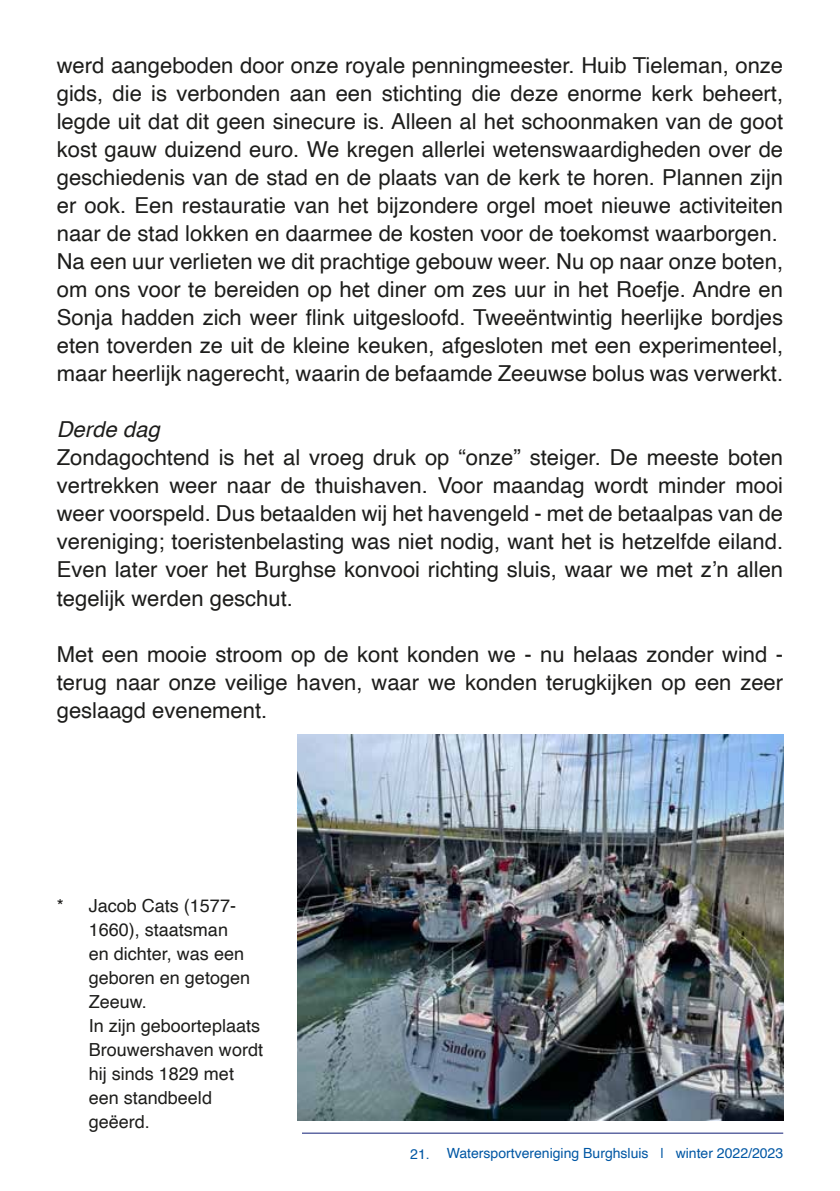
<style>
.page{position:relative;width:840px;height:1191px;background:#fff}
.page>*{position:absolute;margin:0;border:0;box-sizing:border-box;transform-origin:0 0}
.t1{font:22px/28px "Helvetica";color:#1d1d1b;text-align:justify}
.t2{font:italic 22px "Helvetica";color:#1d1d1b}
.t3{font:18px/24px "Helvetica";color:#1d1d1b}
.t4{font:14px "Helvetica";color:#0057a4}
</style>
<div class="page">
<img style="left:297px;top:734px;width:485px;height:386px">
<hr style="left:302px;top:1132px;width:480px;height:1px;background:#283583">
<p class="t1" style="left:57px;top:52px;width:727px;text-align:left">werd aangeboden door onze royale penningmeester. Huib Tieleman, onze gids, die is verbonden aan een stichting die deze enorme kerk beheert, legde uit dat dit geen sinecure is. Alleen al het schoonmaken van de goot kost gauw duizend euro. We kregen allerlei wetenswaardigheden over de geschiedenis van de stad en de plaats van de kerk te horen. Plannen zijn er ook. Een restauratie van het bijzondere orgel moet nieuwe activiteiten naar de stad lokken en daarmee de kosten voor de toekomst waarborgen.<br>Na een uur verlieten we dit prachtige gebouw weer. Nu op naar onze boten, om ons voor te bereiden op het diner om zes uur in het Roefje. Andre en Sonja hadden zich weer flink uitgesloofd. Tweeëntwintig heerlijke bordjes eten toverden ze uit de kleine keuken, afgesloten met een experimenteel, maar heerlijk nagerecht, waarin de befaamde Zeeuwse bolus was verwerkt.</p>
<p class="t2" style="left:57px;top:412px;width:104px">Derde dag</p>
<p class="t1" style="left:57px;top:444px;width:727px">Zondagochtend is het al vroeg druk op “onze” steiger. De meeste boten vertrekken weer naar de thuishaven. Voor maandag wordt minder mooi weer voorspeld. Dus betaalden wij het havengeld - met de betaalpas van de vereniging; toeristenbelasting was niet nodig, want het is hetzelfde eiland.<br>Even later voer het Burghse konvooi richting sluis, waar we met z’n allen tegelijk werden geschut.</p>
<p class="t1" style="left:57px;top:640px;width:727px">Met een mooie stroom op de kont konden we - nu helaas zonder wind - terug naar onze veilige haven, waar we konden terugkijken op een zeer geslaagd evenement.</p>
<p class="t3" style="left:89px;top:893px;width:176px;text-indent:-32px">* Jacob Cats (1577-<br>1660), staatsman<br>en dichter, was een geboren en getogen<br>Zeeuw.<br>In zijn geboorteplaats<br>Brouwershaven wordt hij sinds 1829 met een standbeeld geëerd.</p>
<p class="t4" style="left:410px;top:1141px;width:374px">21. Watersportvereniging Burghsluis | winter 2022/2023</p>
</div>
